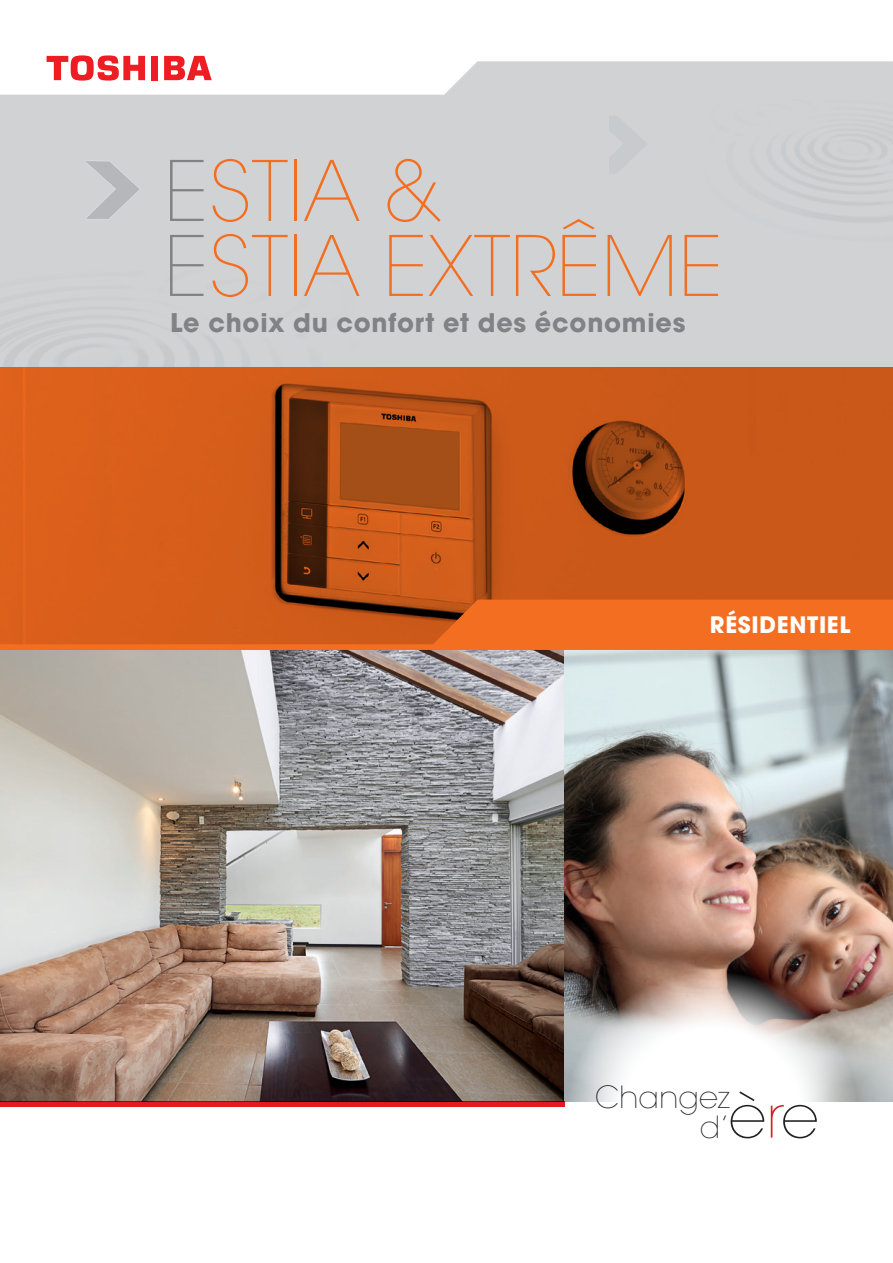
<style>
.page{position:relative;width:893px;height:1263px;background:#fff}
.page>*{position:absolute;margin:0;border:0;box-sizing:border-box;transform-origin:0 0}
.t1{font:200 82.5px/75px "Avant Garde";color:#f36e21}
.t2{font:200 30.45px/29.5px "Avant Garde";color:#231f20}
.t3{font:700 25.5px "Avant Garde";letter-spacing:.03em;color:#808285}
.t4{font:700 22.5px "Avant Garde";letter-spacing:.03em;color:#fff}
.s1{color:#808285}
.s2{font-size:60.3px}
.s3{font-size:60.3px;color:#d1232a}
</style>
<div class="page">
<svg style="left:0;top:61px;width:893px;height:306px;background:#d4d5d7"></svg>
<div style="left:151px;top:56px;width:7px;height:24px;background:#ee1d23"></div>
<svg style="left:164px;top:56px;width:48px;height:24px"></svg>
<svg style="left:47px;top:55px;width:98px;height:26px"></svg>
<div style="left:0;top:270px;width:457px;height:97px;background:#d1d2d4"></div>
<img style="left:0;top:650px;width:893px;height:452px">
<img style="left:0;top:367px;width:893px;height:233px">
<svg style="left:0;top:600px;width:893px;height:50px;background:#de631d"></svg>
<img style="left:609px;top:109px;width:61px;height:70px">
<div style="left:0;top:1102px;width:565px;height:5px;background:#e21a21"></div>
<svg style="left:566px;top:971px;width:291px;height:292px"></svg>
<div style="left:692px;top:100px;width:201px;height:201px;background:#d1d2d4"></div>
<img style="left:84px;top:148px;width:69px;height:83px">
<h1 class="t1" style="left:164px;top:156px;width:561px"><span class="s1">E</span>STIA &amp;<br><span class="s1">E</span>STIA EXTRÊME</h1>
<p class="t3" style="left:170px;top:306px;width:517px">Le choix du confort et des économies</p>
<p class="t4" style="left:710px;top:610px;width:142px">RÉSIDENTIEL</p>
<p class="t2" style="left:700px;top:1083px;width:120px;text-indent:-104px">Changez d’<span class="s2">è</span><span class="s3">r</span><span class="s2">e</span></p>
</div>
